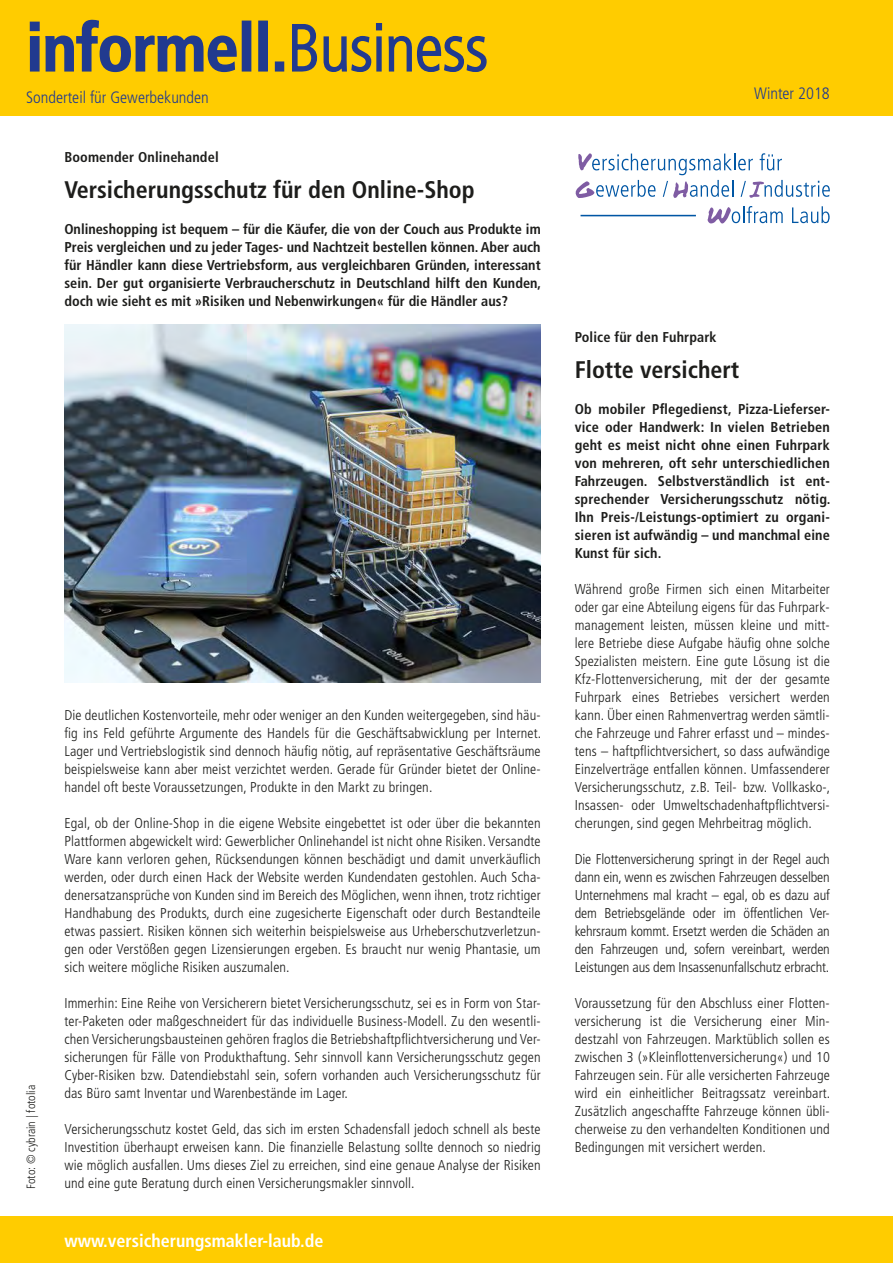
<style>
.page{position:relative;width:893px;height:1263px;background:#fff}
.page>*{position:absolute;margin:0;border:0;box-sizing:border-box;transform-origin:0 0}
.t1{font:700 condensed 66px "Frutiger LT Std";letter-spacing:-.01em;color:#213a8f}
.t2{font:700 condensed 24px "Frutiger LT Std";color:#1d1d1b}
.t3{font:700 condensed 18px "Frutiger LT Std";color:#fff}
.t4{font:300 condensed 16.5px "Frutiger LT Std";color:#213a8f}
.t5{font:300 condensed 14.25px/18px "Frutiger LT Std";letter-spacing:.01em;color:#1d1d1b;text-align:justify}
.t6{font:700 condensed 14.25px/18px "Frutiger LT Std";letter-spacing:.01em;color:#1d1d1b;text-align:justify}
.t7{font:300 condensed 12px "Frutiger LT Std";color:#1d1d1b}
.s1{font-weight:300}
</style>
<div class="page">
<div style="left:0;top:0;width:893px;height:115px;background:#fc0"></div>
<svg style="left:29px;top:19px;width:208px;height:54px"></svg>
<div style="left:242px;top:21px;width:9px;height:51px;border:2px solid #213a8f"></div>
<div style="left:258px;top:21px;width:10px;height:51px;border:2px solid #213a8f"></div>
<div style="left:275px;top:61px;width:9px;height:11px;border:2px solid #213a8f"></div>
<svg style="left:292px;top:23px;width:195px;height:49px"></svg>
<img style="left:64px;top:324px;width:477px;height:359px">
<div style="left:0;top:1217px;width:893px;height:46px;background:#fc0"></div>
<svg style="left:575px;top:153px;width:255px;height:45px"></svg>
<svg style="left:707px;top:206px;width:76px;height:18px"></svg>
<svg style="left:792px;top:206px;width:38px;height:17px"></svg>
<hr style="left:580px;top:215px;width:116px;height:1px;background:#0056a4">
<h1 class="t1" style="left:26px;top:9px;width:464px">informell.<span class="s1">Business</span></h1>
<p class="t4" style="left:26px;top:88px;width:184px">Sonderteil für Gewerbekunden</p>
<p class="t6" style="left:64px;top:148px;width:156px">Boomender Onlinehandel</p>
<h2 class="t2" style="left:64px;top:175px;width:412px">Versicherungsschutz für den Online-Shop</h2>
<p class="t6" style="left:64px;top:220px;width:478px">Onlineshopping ist bequem – für die Käufer, die von der Couch aus Produkte im Preis vergleichen und zu jeder Tages- und Nachtzeit bestellen können. Aber auch für Händler kann diese Vertriebsform, aus vergleichbaren Gründen, interessant sein. Der gut organisierte Verbraucherschutz in Deutschland hilft den Kunden, doch wie sieht es mit »Risiken und Nebenwirkungen« für die Händler aus?</p>
<p class="t7" style="left:24px;top:1188px;width:105px;rotate:-90deg">Foto: © cybrain | fotolia</p>
<p class="t5" style="left:64px;top:706px;width:478px">Die deutlichen Kostenvorteile, mehr oder weniger an den Kunden weitergegeben, sind häu&shy;fig ins Feld geführte Argumente des Handels für die Geschäftsabwicklung per Internet.<br>Lager und Vertriebslogistik sind dennoch häufig nötig, auf repräsentative Geschäftsräume beispielsweise kann aber meist verzichtet werden. Gerade für Gründer bietet der Online&shy;handel oft beste Voraussetzungen, Produkte in den Markt zu bringen.</p>
<p class="t5" style="left:64px;top:814px;width:478px">Egal, ob der Online-Shop in die eigene Website eingebettet ist oder über die bekannten Plattformen abgewickelt wird: Gewerblicher Onlinehandel ist nicht ohne Risiken. Versandte Ware kann verloren gehen, Rücksendungen können beschädigt und damit unverkäuflich werden, oder durch einen Hack der Website werden Kundendaten gestohlen. Auch Scha&shy;denersatzansprüche von Kunden sind im Bereich des Möglichen, wenn ihnen, trotz richtiger Handhabung des Produkts, durch eine zugesicherte Eigenschaft oder durch Bestandteile etwas passiert. Risiken können sich weiterhin beispielsweise aus Urheberschutzverletzun&shy;gen oder Verstößen gegen Lizensierungen ergeben. Es braucht nur wenig Phantasie, um sich weitere mögliche Risiken auszumalen.</p>
<p class="t5" style="left:64px;top:994px;width:478px">Immerhin: Eine Reihe von Versicherern bietet Versicherungsschutz, sei es in Form von Star&shy;ter-Paketen oder maßgeschneidert für das individuelle Business-Modell. Zu den wesentli&shy;chen Versicherungsbausteinen gehören fraglos die Betriebshaftpflichtversicherung und Ver&shy;sicherungen für Fälle von Produkthaftung. Sehr sinnvoll kann Versicherungsschutz gegen Cyber-Risiken bzw. Datendiebstahl sein, sofern vorhanden auch Versicherungsschutz für das Büro samt Inventar und Warenbestände im Lager.</p>
<p class="t5" style="left:64px;top:1120px;width:478px">Versicherungsschutz kostet Geld, das sich im ersten Schadensfall jedoch schnell als beste Investition überhaupt erweisen kann. Die finanzielle Belastung sollte dennoch so niedrig wie möglich ausfallen. Ums dieses Ziel zu erreichen, sind eine genaue Analyse der Risiken und eine gute Beratung durch einen Versicherungsmakler sinnvoll.</p>
<p class="t3" style="left:64px;top:1230px;width:260px">www.versicherungsmakler-laub.de</p>
<p class="t4" style="left:754px;top:84px;width:77px">Winter 2018</p>
<p class="t6" style="left:575px;top:328px;width:144px">Police für den Fuhrpark</p>
<h2 class="t2" style="left:575px;top:355px;width:166px">Flotte versichert</h2>
<p class="t6" style="left:575px;top:400px;width:257px">Ob mobiler Pflegedienst, Pizza-Lieferser&shy;vice oder Handwerk: In vielen Betrieben geht es meist nicht ohne einen Fuhrpark von mehreren, oft sehr unterschiedlichen Fahrzeugen. Selbstverständlich ist ent&shy;sprechender Versicherungsschutz nötig.<br>Ihn Preis-/Leistungs-optimiert zu organi&shy;sieren ist aufwändig – und manchmal eine Kunst für sich.</p>
<p class="t5" style="left:575px;top:580px;width:257px">Während große Firmen sich einen Mitarbeiter oder gar eine Abteilung eigens für das Fuhrpark&shy;management leisten, müssen kleine und mitt&shy;lere Betriebe diese Aufgabe häufig ohne solche Spezialisten meistern. Eine gute Lösung ist die Kfz-Flottenversicherung, mit der der gesamte Fuhrpark eines Betriebes versichert werden kann. Über einen Rahmenvertrag werden sämtli&shy;che Fahrzeuge und Fahrer erfasst und – mindes&shy;tens – haftpflichtversichert, so dass aufwändige Einzelverträge entfallen können. Umfassenderer Versicherungsschutz, z.B. Teil- bzw. Vollkasko-, Insassen- oder Umweltschadenhaftpflichtversi&shy;cherungen, sind gegen Mehrbeitrag möglich.</p>
<p class="t5" style="left:575px;top:850px;width:257px">Die Flottenversicherung springt in der Regel auch dann ein, wenn es zwischen Fahrzeugen desselben Unternehmens mal kracht – egal, ob es dazu auf dem Betriebsgelände oder im öffentlichen Ver&shy;kehrsraum kommt. Ersetzt werden die Schäden an den Fahrzeugen und, sofern vereinbart, werden Leistungen aus dem Insassenunfallschutz erbracht.</p>
<p class="t5" style="left:575px;top:994px;width:257px">Voraussetzung für den Abschluss einer Flotten&shy;versicherung ist die Versicherung einer Min&shy;destzahl von Fahrzeugen. Marktüblich sollen es zwischen 3 (»Kleinflottenversicherung«) und 10<br>Fahrzeugen sein. Für alle versicherten Fahrzeuge wird ein einheitlicher Beitragssatz vereinbart.<br>Zusätzlich angeschaffte Fahrzeuge können übli&shy;cherweise zu den verhandelten Konditionen und Bedingungen mit versichert werden.</p>
</div>
